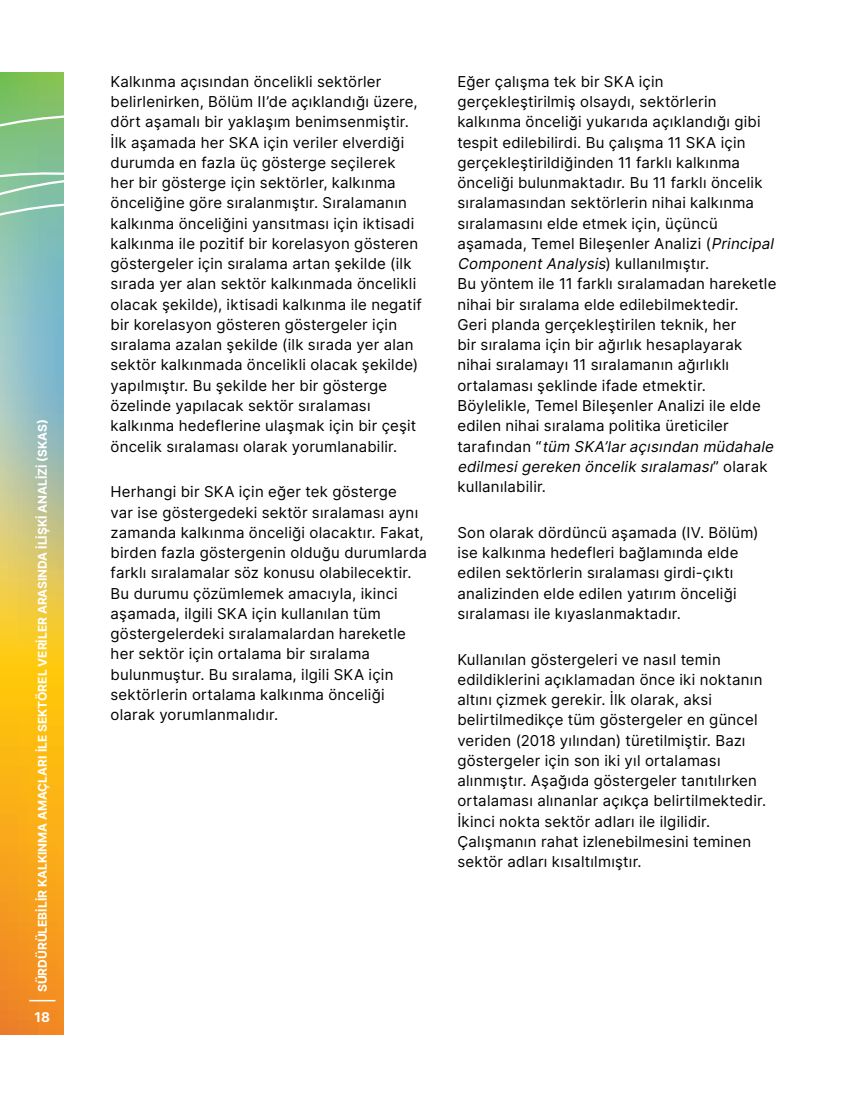
<style>
.page{position:relative;width:851px;height:1106px;background:#fff}
.page>*{position:absolute;margin:0;border:0;box-sizing:border-box;transform-origin:0 0}
.t1{font:15px/20.2px "Inter";letter-spacing:.015em;color:#000}
.t2{font:700 13.5px "Inter";color:#fff}
.t3{font:700 12px "Inter";color:#fff}
.s1{font-style:italic}
</style>
<div class="page">
<svg style="left:0;top:72px;width:64px;height:36px;background:#7ec05b"></svg>
<svg style="left:0;top:108px;width:64px;height:926px;background:#c9b964"></svg>
<hr style="left:29px;top:999px;width:26px;height:2px;background:#fff">
<p class="t3" style="left:34px;top:992px;width:574px;rotate:-90deg">SÜRDÜRÜLEBİLİR KALKINMA AMAÇLARI İLE SEKTÖREL VERİLER ARASINDA İLİŞKİ ANALİZİ (SKAS)</p>
<p class="t2" style="left:34px;top:1007px;width:17px">18</p>
<p class="t1" style="left:111px;top:71px;width:313px">Kalkınma açısından öncelikli sektörler belirlenirken, Bölüm II’de açıklandığı üzere, dört aşamalı bir yaklaşım benimsenmiştir.<br>İlk aşamada her SKA için veriler elverdiği durumda en fazla üç gösterge seçilerek her bir gösterge için sektörler, kalkınma önceliğine göre sıralanmıştır. Sıralamanın kalkınma önceliğini yansıtması için iktisadi kalkınma ile pozitif bir korelasyon gösteren göstergeler için sıralama artan şekilde (ilk sırada yer alan sektör kalkınmada öncelikli olacak şekilde), iktisadi kalkınma ile negatif bir korelasyon gösteren göstergeler için sıralama azalan şekilde (ilk sırada yer alan sektör kalkınmada öncelikli olacak şekilde) yapılmıştır. Bu şekilde her bir gösterge özelinde yapılacak sektör sıralaması kalkınma hedeflerine ulaşmak için bir çeşit öncelik sıralaması olarak yorumlanabilir.</p>
<p class="t1" style="left:111px;top:481px;width:318px">Herhangi bir SKA için eğer tek gösterge<br>var ise göstergedeki sektör sıralaması aynı zamanda kalkınma önceliği olacaktır. Fakat, birden fazla göstergenin olduğu durumlarda farklı sıralamalar söz konusu olabilecektir.<br>Bu durumu çözümlemek amacıyla, ikinci aşamada, ilgili SKA için kullanılan tüm göstergelerdeki sıralamalardan hareketle her sektör için ortalama bir sıralama bulunmuştur. Bu sıralama, ilgili SKA için sektörlerin ortalama kalkınma önceliği olarak yorumlanmalıdır.</p>
<p class="t1" style="left:457px;top:71px;width:321px">Eğer çalışma tek bir SKA için gerçekleştirilmiş olsaydı, sektörlerin kalkınma önceliği yukarıda açıklandığı gibi tespit edilebilirdi. Bu çalışma 11 SKA için gerçekleştirildiğinden 11 farklı kalkınma önceliği bulunmaktadır. Bu 11 farklı öncelik sıralamasından sektörlerin nihai kalkınma sıralamasını elde etmek için, üçüncü aşamada, Temel Bileşenler Analizi (<span class="s1">Principal ComponentAnalysis</span>) k u l l a n ı l m ı ş t ı r.<br>Bu yöntem ile 11 farklı sıralamadan hareketle nihai bir sıralama elde edilebilmektedir.<br>Geri planda gerçekleştirilen teknik, her<br>bir sıralama için bir ağırlık hesaplayarak nihai sıralamayı 11 sıralamanın ağırlıklı ortalaması şeklinde ifade etmektir.<br>Böylelikle, Temel Bileşenler Analizi ile elde edilen nihai sıralama politika üreticiler<br>t a r a f ı n d a n “ <span class="s1">tüm SKA’laraçısından müdahale edilmesigereken öncelik sıralaması</span>” o l a r a k kullanılabilir.</p>
<p class="t1" style="left:457px;top:522px;width:303px">Son olarak dördüncü aşamada (IV. Bölüm) ise kalkınma hedefleri bağlamında elde edilen sektörlerin sıralaması girdi-çıktı analizinden elde edilen yatırım önceliği sıralaması ile kıyaslanmaktadır.</p>
<p class="t1" style="left:457px;top:648px;width:310px">Kullanılan göstergeleri ve nasıl temin edildiklerini açıklamadan önce iki noktanın altını çizmek gerekir. İlk olarak, aksi belirtilmedikçe tüm göstergeler en güncel veriden (2018 yılından) türetilmiştir. Bazı göstergeler için son iki yıl ortalaması alınmıştır. Aşağıda göstergeler tanıtılırken ortalaması alınanlar açıkça belirtilmektedir.<br>İkinci nokta sektör adları ile ilgilidir.<br>Çalışmanın rahat izlenebilmesini teminen sektör adları kısaltılmıştır.</p>
</div>
